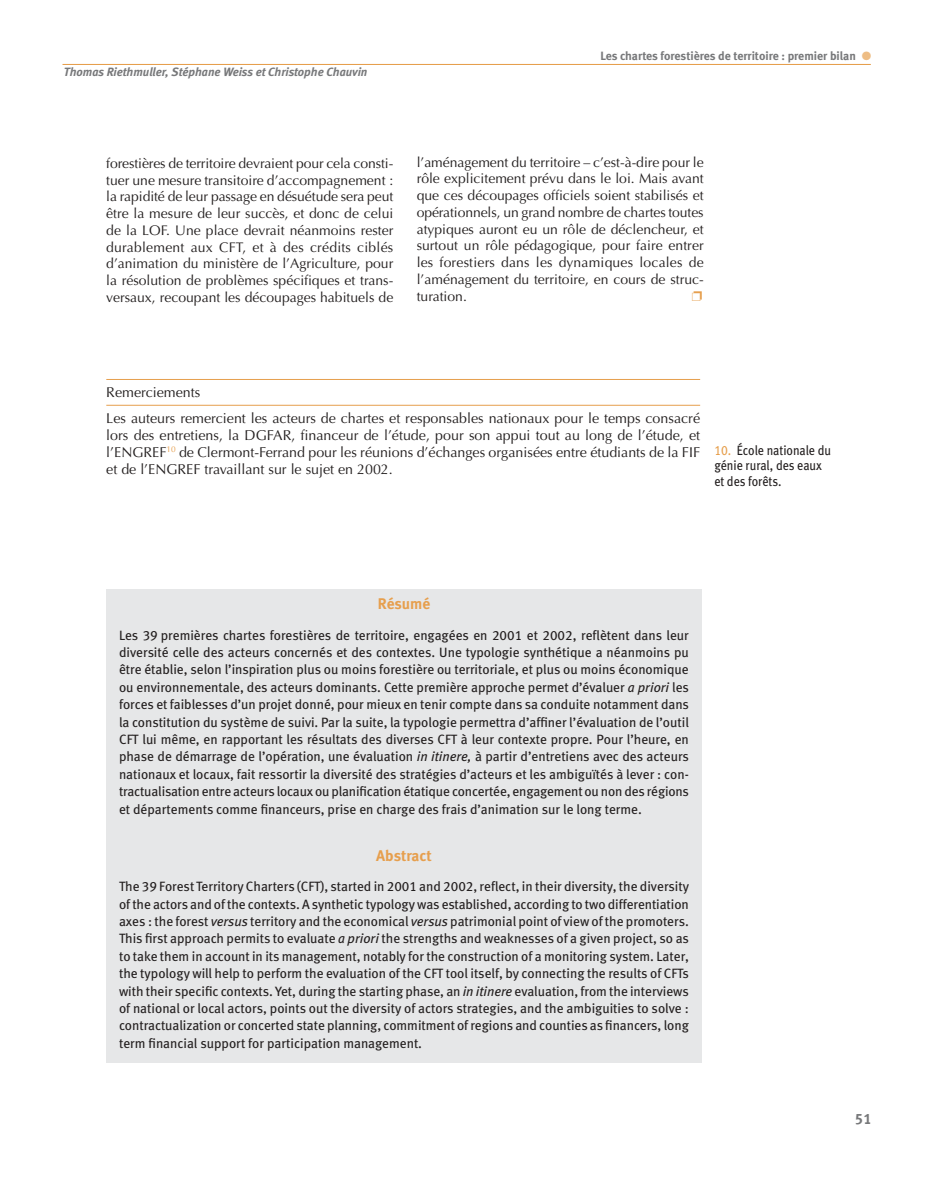
<style>
.page{position:relative;width:936px;height:1191px;background:#fff}
.page>*{position:absolute;margin:0;border:0;box-sizing:border-box;transform-origin:0 0}
.t1{font:700 15.45px "Meta";color:#e69f4d}
.t2{font:15px "Meta Bold LF";color:#77787a}
.t3{font:14.25px/17.1px "Optima";color:#231f1f}
.t4{font:13.95px/16.8px "Optima";color:#231f1f;text-align:justify}
.t5{font:13.5px/17.4px "Meta Book LF";color:#231f1f;text-align:justify}
.t6{font:13.5px/15.8px "Meta Book LF";color:#231f1f;scale:.9 1}
.t7{font:italic 700 12px "Meta";color:#77787a}
.t8{font:12px "Meta Bold LF";color:#77787a}
.s1{color:#eebd84}
.s2{color:#e69f4d}
.s3{font-family:"Meta";font-style:italic}
</style>
<div class="page">
<hr style="left:63px;top:64px;width:808px;height:1px;background:#e69f4d">
<hr style="left:106px;top:379px;width:594px;height:1px;background:#e69f4d">
<hr style="left:106px;top:405px;width:594px;height:1px;background:#e69f4d">
<div style="left:106px;top:589px;width:596px;height:474px;background:#e6e7e8"></div>
<p class="t7" style="left:64px;top:68px;width:305px">Thomas Riethmuller, Stéphane Weiss et Christophe Chauvin</p>
<p class="t8" style="left:600px;top:51px;width:273px">Les chartes forestières de territoire : premier bilan <span class="s1">●</span></p>
<p class="t4" style="left:106px;top:156px;width:289px">forestières de territoire devraient pour cela consti&shy;tuer une mesure transitoire d’accompagnement : la rapidité de leur passage en désuétude sera peut être la mesure de leur succès, et donc de celui de la LOF. Une place devrait néanmoins rester durablement aux CFT, et à des crédits ciblés d’animation du ministère de l’Agriculture, pour la résolution de problèmes spécifiques et trans&shy;versaux, recoupant les découpages habituels de</p>
<p class="t4" style="left:417px;top:155px;width:289px">l’aménagement du territoire – c’est-à-dire pour le rôle explicitement prévu dans le loi. Mais avant que ces découpages officiels soient stabilisés et opérationnels, un grand nombre de chartes toutes atypiques auront eu un rôle de déclencheur, et surtout un rôle pédagogique, pour faire entrer les forestiers dans les dynamiques locales de l’aménagement du territoire, en cours de struc&shy;turation.</p>
<p class="t3" style="left:106px;top:381px;width:595px;line-height:25.8px">Remerciements<br>Les auteurs remercient les acteurs de chartes et responsables nationaux pour le temps consacré</p>
<p class="t3" style="left:106px;top:428px;width:595px;text-align:justify">lors des entretiens, la DGFAR, financeur de l’étude, pour son appui tout au long de l’étude, et l’ENGREF<sup>10</sup> de Clermont-Ferrand pour les réunions d’échanges organisées entre étudiants de la FIF et de l’ENGREF travaillant sur le sujet en 2002.</p>
<p class="t6" style="left:714px;top:443px;width:131px"><span class="s2">10.</span> École nationale du génie rural, des eaux et des forêts.</p>
<p class="t1" style="left:378px;top:598px;width:54px">Résumé</p>
<p class="t5" style="left:119px;top:628px;width:571px">Les 39 premières chartes forestières de territoire, engagées en 2001 et 2002, reflètent dans leur diversité celle des acteurs concernés et des contextes. Une typologie synthétique a néanmoins pu être établie, selon l’inspiration plus ou moins forestière ou territoriale, et plus ou moins économique ou environnementale, des acteurs dominants. Cette première approche permet d’évaluer <span class="s3">a priori</span> les forces et faiblesses d’un projet donné, pour mieux en tenir compte dans sa conduite notamment dans la constitution du système de suivi. Par la suite, la typologie permettra d’affiner l’évaluation de l’outil CFT lui même, en rapportant les résultats des diverses CFT à leur contexte propre. Pour l’heure, en phase de démarrage de l’opération, une évaluation <span class="s3">in itinere,</span> à partir d’entretiens avec des acteurs nationaux et locaux, fait ressortir la diversité des stratégies d’acteurs et les ambiguïtés à lever : con&shy;tractualisation entre acteurs locaux ou planification étatique concertée, engagement ou non des régions et départements comme financeurs, prise en charge des frais d’animation sur le long terme.</p>
<p class="t1" style="left:376px;top:850px;width:57px">Abstract</p>
<p class="t5" style="left:119px;top:879px;width:571px">The 39 Forest Territory Charters (CFT), started in 2001 and 2002, reflect, in their diversity, the diversity of the actors and of the contexts. A synthetic typology was established, according to two differentiation axes : the forest <span class="s3">versus</span> territory and the economical <span class="s3">versus</span> patrimonial point of view of the promoters.<br>This first approach permits to evaluate <span class="s3">a priori</span> the strengths and weaknesses of a given project, so as to take them in account in its management, notably for the construction of a monitoring system. Later, the typology will help to perform the evaluation of the CFT tool itself, by connecting the results of CFTs with their specific contexts. Yet, during the starting phase, an <span class="s3">in itinere</span> evaluation, from the interviews of national or local actors, points out the diversity of actors strategies, and the ambiguities to solve : contractualization or concerted state planning, commitment of regions and counties as financers, long term financial support for participation management.</p>
<p class="t2" style="left:855px;top:1113px;width:18px">51</p>
</div>
